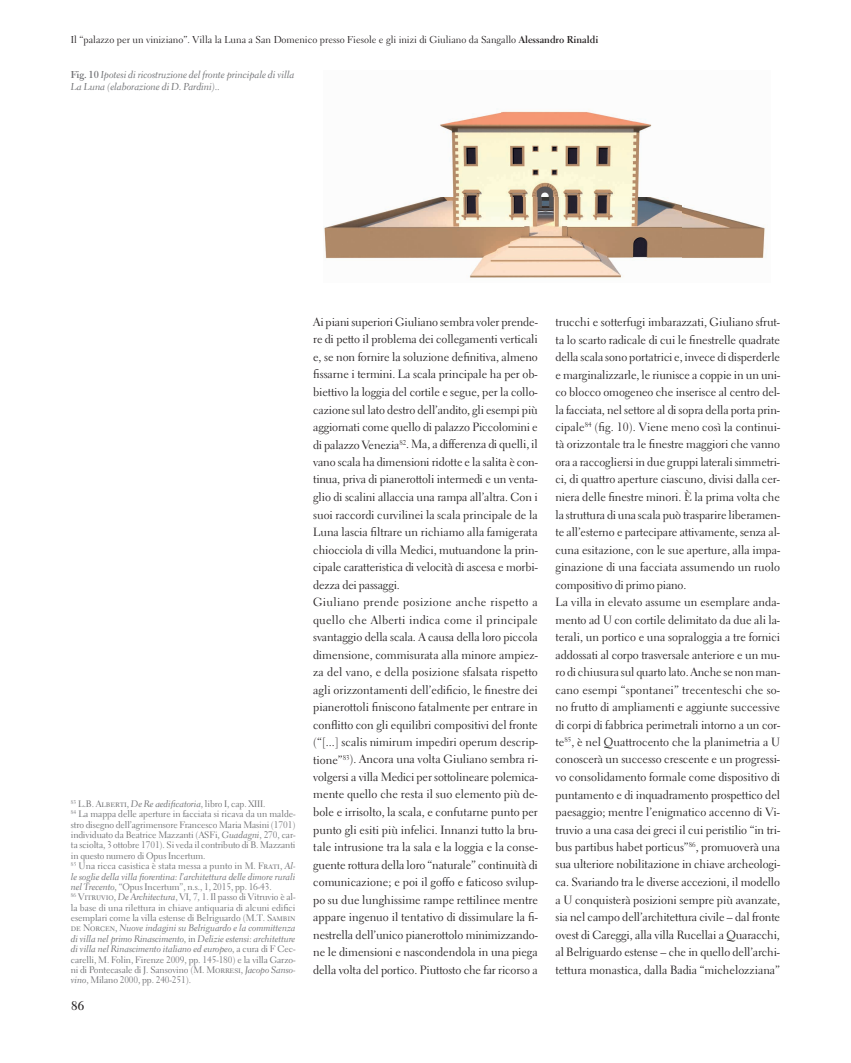
<style>
.page{position:relative;width:851px;height:1063px;background:#fff}
.page>*{position:absolute;margin:0;border:0;box-sizing:border-box;transform-origin:0 0}
.t1{font:700 12.5px "Electra LT Std";color:#231f20}
.t2{font:11.88px/17.5px "Electra LT Std";letter-spacing:-.005em;color:#231f20}
.t3{font:10px "Electra LT Std";color:#231f20}
.t4{font:10px/12px "Electra LT Std Cursive";letter-spacing:-.01em;color:#6c6d70}
.t5{font:9.38px/10.4px "Electra LT Std";letter-spacing:-.01em;color:#6c6d70}
.t6{font:9.38px/10.4px "Electra LT Std Cursive";letter-spacing:-.01em;color:#6c6d70;text-align:justify}
.s1{font-weight:700}
.s2{font-family:"Electra LT Std";font-weight:700}
.s3{font-family:"Electra LT Std Cursive"}
.s4{font-family:"Electra LT Std"}
</style>
<div class="page">
<img style="left:323px;top:111px;width:442px;height:167px">
<p class="t3" style="left:71px;top:33px;width:529px">Il “palazzo per un viniziano”. Villa la Luna a San Domenico presso Fiesole e gli inizi di Giuliano da Sangallo <span class="s1">Alessandro Rinaldi</span></p>
<p class="t4" style="left:71px;top:69px;width:225px"><span class="s2">Fig. 10</span> Ipotesi di ricostruzione del fronte principale di villa<br>La Luna (elaborazione di D. Pardini)..</p>
<p class="t5" style="left:71px;top:799px;width:226px"><sup>83</sup> L.B. Alberti, <span class="s3">De Re aedificatoria</span>, libro I, cap. XIII.<br><sup>84</sup> La mappa delle aperture in facciata si ricava da un malde&shy;stro disegno dell’agrimensore Francesco Maria Masini (1701) individuato da Beatrice Mazzanti (ASFi, <span class="s3">Guadagni</span>, 270, car&shy;ta sciolta, 3 ottobre 1701). Si veda il contributo di B. Mazzanti in questo numero di Opus Incertum.<br><sup>85</sup> Una ricca casistica è stata messa a punto in M. Frati, <span class="s3">Al-</span></p>
<p class="t6" style="left:71px;top:871px;width:226px">le soglie della villa fiorentina: l’architettura delle dimore rurali</p>
<p class="t5" style="left:71px;top:882px;width:226px"><span class="s3">nel Trecento,</span> “Opus Incertum”, n.s., 1, 2015, pp. 16-43.<br><sup>86</sup> Vitruvio, <span class="s3">De Architectura</span>, VI, 7, 1. Il passo di Vitruvio è al&shy;la base di una rilettura in chiave antiquaria di alcuni edifici esemplari come la villa estense di Belriguardo ( M.T. Sambin</p>
<p class="t6" style="left:71px;top:923px;width:226px"><span class="s4">de Norcen,</span> Nuove indagini su Belriguardo e la committenza di villa nel primo Rinascimento<span class="s4">, in</span> Delizie estensi: architetture di villa nel Rinascimento italiano ed europeo<span class="s4">, a cura di F Cec-</span></p>
<p class="t5" style="left:71px;top:954px;width:226px;text-align:justify">carelli, M. Folin, Firenze 2009, pp. 145-180) e la villa Garzo&shy;ni di Pontecasale di J. Sansovino ( M. Morresi, <span class="s3">Jacopo Sanso&shy;vino</span>, Milano 2000, pp. 240-251).</p>
<p class="t1" style="left:71px;top:998px;width:14px">86</p>
<p class="t2" style="left:313px;top:313px;width:226px">Ai piani superiori Giuliano sembra voler prende&shy;re di petto il problema dei collegamenti verticali e, se non fornire la soluzione definitiva, almeno fissarne i termini. La scala principale ha per ob&shy;biettivo la loggia del cortile e segue, per la collo&shy;cazione sul lato destro dell’andito, gli esempi più aggiornati come quello di palazzo Piccolomini e di palazzo Venezia<sup>82</sup>. Ma, a differenza di quelli, il vano scala ha dimensioni ridotte e la salita è con&shy;tinua, priva di pianerottoli intermedi e un venta&shy;glio di scalini allaccia una rampa all’altra. Con i suoi raccordi curvilinei la scala principale de la Luna lascia filtrare un richiamo alla famigerata chiocciola di villa Medici, mutuandone la prin&shy;cipale caratteristica di velocità di ascesa e morbi&shy;dezza dei passaggi.<br>Giuliano prende posizione anche rispetto a quello che Alberti indica come il principale svantaggio della scala. A causa della loro piccola dimensione, commisurata alla minore ampiez&shy;za del vano, e della posizione sfalsata rispetto agli orizzontamenti dell’edificio, le finestre dei pianerottoli finiscono fatalmente per entrare in conflitto con gli equilibri compositivi del fronte (“[...] scalis nimirum impediri operum descrip&shy;tione”<sup>83</sup>). Ancora una volta Giuliano sembra ri&shy;volgersi a villa Medici per sottolineare polemica&shy;mente quello che resta il suo elemento più de&shy;bole e irrisolto, la scala, e confutarne punto per punto gli esiti più infelici. Innanzi tutto la bru&shy;tale intrusione tra la sala e la loggia e la conse&shy;guente rottura della loro “naturale” continuità di comunicazione; e poi il goffo e faticoso svilup&shy;po su due lunghissime rampe rettilinee mentre appare ingenuo il tentativo di dissimulare la fi&shy;nestrella dell’unico pianerottolo minimizzando&shy;ne le dimensioni e nascondendola in una piega della volta del portico. Piuttosto che far ricorso a</p>
<p class="t2" style="left:555px;top:313px;width:226px">trucchi e sotterfugi imbarazzati, Giuliano sfrut&shy;ta lo scarto radicale di cui le finestrelle quadrate della scala sono portatrici e, invece di disperderle e marginalizzarle, le riunisce a coppie in un uni&shy;co blocco omogeneo che inserisce al centro del&shy;la facciata, nel settore al di sopra della porta prin&shy;cipale<sup>84</sup> (fig. 10). Viene meno così la continui&shy;tà orizzontale tra le finestre maggiori che vanno ora a raccogliersi in due gruppi laterali simmetri&shy;ci, di quattro aperture ciascuno, divisi dalla cer&shy;niera delle finestre minori. È la prima volta che la struttura di una scala può trasparire liberamen&shy;te all’esterno e partecipare attivamente, senza al&shy;cuna esitazione, con le sue aperture, alla impa&shy;ginazione di una facciata assumendo un ruolo compositivo di primo piano.<br>La villa in elevato assume un esemplare anda&shy;mento ad U con cortile delimitato da due ali la&shy;terali, un portico e una sopraloggia a tre fornici addossati al corpo trasversale anteriore e un mu&shy;ro di chiusura sul quarto lato. Anche se non man&shy;cano esempi “spontanei” trecenteschi che so&shy;no frutto di ampliamenti e aggiunte successive di corpi di fabbrica perimetrali intorno a un cor&shy;te<sup>85</sup>, è nel Quattrocento che la planimetria a U conoscerà un successo crescente e un progressi&shy;vo consolidamento formale come dispositivo di puntamento e di inquadramento prospettico del paesaggio; mentre l’enigmatico accenno di Vi&shy;truvio a una casa dei greci il cui peristilio “in tri&shy;bus partibus habet porticus”<sup>86</sup>, promuoverà una sua ulteriore nobilitazione in chiave archeologi&shy;ca. Svariando tra le diverse accezioni, il modello a U conquisterà posizioni sempre più avanzate, sia nel campo dell’architettura civile – dal fronte ovest di Careggi, alla villa Rucellai a Quaracchi, al Belriguardo estense – che in quello dell’archi&shy;tettura monastica, dalla Badia “michelozziana”</p>
</div>
